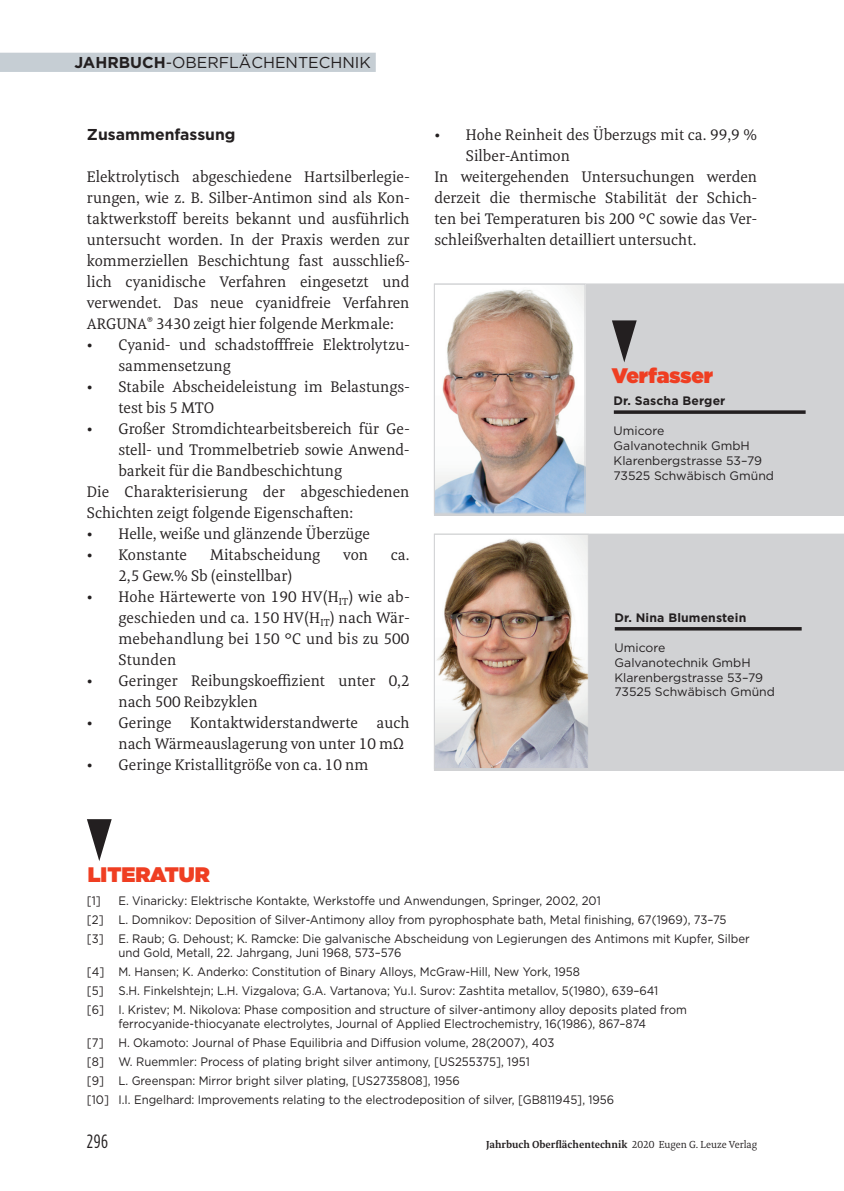
<style>
.page{position:relative;width:844px;height:1191px;background:#fff}
.page>*{position:absolute;margin:0;border:0;box-sizing:border-box;transform-origin:0 0}
.t1{font:21px "Gotham Ultra";color:#ef3e22}
.t2{font:19.25px "Gotham Condensed";color:#231f20}
.t3{font:15.75px/21px "Meret Pro";color:#231f20}
.t4{font:15.75px "Gotham";color:#231f20}
.t5{font:700 15.75px "Gotham";color:#231f20}
.t6{font:12.25px/18.9px "Gotham";color:#231f20;scale:.93 1}
.t7{font:12.25px/14.9px "Gotham";color:#231f20}
.t8{font:700 12.25px "Gotham";letter-spacing:.01em;color:#231f20}
.t9{font:700 10.5px "Meret Pro";color:#231f20}
.s1{font-weight:700}
.s2{font-weight:400}
</style>
<div class="page">
<div style="left:0;top:53px;width:375px;height:19px;background:#c6ced4"></div>
<svg style="left:87px;top:819px;width:25px;height:42px"></svg>
<div style="left:434px;top:534px;width:409px;height:236px;background:#d1d2d4"></div>
<img style="left:436px;top:536px;width:150px;height:231px">
<div style="left:434px;top:534px;width:154px;height:235px;border:1px solid #d1d2d4"></div>
<hr style="left:614px;top:627px;width:187px;height:3px;background:#231f20">
<div style="left:434px;top:284px;width:409px;height:231px;background:#d1d2d4"></div>
<div style="left:434px;top:283px;width:409px;height:232px;border:1px solid #d1d2d4"></div>
<img style="left:436px;top:286px;width:147px;height:225px">
<div style="left:434px;top:284px;width:151px;height:229px;border:1px solid #d1d2d4"></div>
<svg style="left:614px;top:410px;width:190px;height:4px"></svg>
<svg style="left:612px;top:320px;width:24px;height:42px"></svg>
<p class="t4" style="left:74px;top:54px;width:298px"><span class="s1">Jahrbuch</span>-Oberflächentechnik</p>
<p class="t5" style="left:87px;top:125px;width:150px">Zusammenfassung</p>
<p class="t3" style="left:87px;top:166px;width:324px;text-align:justify">Elektrolytisch abgeschiedene Hartsilberlegie&shy;rungen, wie z. B. Silber-Antimon sind als Kon&shy;taktwerkstoff bereits bekannt und ausführlich untersucht worden. In der Praxis werden zur kommerziellen Beschichtung fast ausschließ&shy;lich cyanidische Verfahren eingesetzt und verwendet. Das neue cyanidfreie Verfahren ARGUNA<sup>®</sup> 3430 zeigt hier folgende Merkmale:</p>
<p class="t3" style="left:118px;top:334px;width:292px;text-indent:-32px">• Cyanid- und schadstofffreie Elektrolytzu&shy;sammensetzung</p>
<p class="t3" style="left:118px;top:376px;width:292px;text-indent:-32px">• Stabile Abscheideleistung im Belastungs&shy;test bis 5 MTO</p>
<p class="t3" style="left:87px;top:418px;width:324px">• Großer Stromdichtearbeitsbereich für Ge-</p>
<p class="t3" style="left:118px;top:439px;width:292px">stell- und Trommelbetrieb sowie Anwend-</p>
<p class="t3" style="left:118px;top:460px;width:225px">barkeit für die Bandbeschichtung</p>
<p class="t3" style="left:87px;top:481px;width:324px">Die Charakterisierung der abgeschiedenen</p>
<p class="t3" style="left:87px;top:502px;width:268px">Schichten zeigt folgende Eigenschaften:</p>
<p class="t3" style="left:87px;top:523px;width:284px">• Helle, weiße und glänzende Überzüge</p>
<p class="t3" style="left:87px;top:544px;width:102px">• Konstante</p>
<p class="t3" style="left:210px;top:544px;width:112px">Mitabscheidung</p>
<p class="t3" style="left:343px;top:544px;width:26px">von</p>
<p class="t3" style="left:391px;top:544px;width:20px">ca.</p>
<p class="t3" style="left:118px;top:565px;width:175px">2,5 Gew.% Sb (einstellbar)</p>
<p class="t3" style="left:118px;top:586px;width:292px;text-align:justify;text-indent:-31px">• Hohe Härtewerte von 190 HV(H<sub>IT</sub>) wie ab&shy;geschieden und ca. 150 HV(H<sub>IT</sub>) nach Wär&shy;mebehandlung bei 150 °C und bis zu 500<br>Stunden</p>
<p class="t3" style="left:118px;top:670px;width:292px;text-indent:-31px">• Geringer Reibungskoeffizient unter 0,2 nach 500 Reibzyklen</p>
<p class="t3" style="left:118px;top:712px;width:292px;text-indent:-31px">• Geringe Kontaktwiderstandwerte auch nach Wärmeauslagerung von unter 10 mΩ</p>
<p class="t3" style="left:87px;top:754px;width:283px">• Geringe Kristallitgröße von ca. 10 nm</p>
<p class="t3" style="left:434px;top:124px;width:324px">• Hohe Reinheit des Überzugs mit ca. 99,9 %</p>
<p class="t3" style="left:466px;top:145px;width:106px">Silber-Antimon</p>
<p class="t3" style="left:434px;top:166px;width:324px">In weitergehenden Untersuchungen werden</p>
<p class="t3" style="left:434px;top:187px;width:324px">derzeit die thermische Stabilität der Schich-</p>
<p class="t3" style="left:434px;top:208px;width:324px">ten bei Temperaturen bis 200 °C sowie das Ver-</p>
<p class="t3" style="left:434px;top:229px;width:263px">schleißverhalten detailliert untersucht.</p>
<h1 class="t1" style="left:611px;top:364px;width:103px">Verfasser</h1>
<p class="t8" style="left:613px;top:394px;width:113px">Dr. Sascha Berger</p>
<p class="t7" style="left:613px;top:423px;width:162px">Umicore<br>Galvanotechnik GmbH<br>Klarenbergstrasse 53–79<br>73525 Schwäbisch Gmünd</p>
<p class="t8" style="left:614px;top:610px;width:133px">Dr. Nina Blumenstein</p>
<p class="t7" style="left:614px;top:640px;width:162px">Umicore<br>Galvanotechnik GmbH<br>Klarenbergstrasse 53–79<br>73525 Schwäbisch Gmünd</p>
<h1 class="t1" style="left:88px;top:862px;width:28px">Literatur</h1>
<p class="t6" style="left:87px;top:891px;width:714px;text-indent:32px">E. Vinaricky: Elektrische Kontakte, Werkstoffe und Anwendungen, Springer, 2002, 201<br>[2] L. Domnikov: Deposition of Silver-Antimony alloy from pyrophosphate bath, Metal finishing, 67(1969), 73–75<br>[3] E. Raub; G. Dehoust; K. Ramcke: Die galvanische Abscheidung von Legierungen des Antimons mit Kupfer, Silber</p>
<p class="t6" style="left:87px;top:943px;width:646px;text-indent:32px">und Gold, Metall, 22. Jahrgang, Juni 1968, 573–576<br>[4] M. Hansen; K. Anderko: Constitution of Binary Alloys, McGraw-Hill, New York, 1958<br>[5] S.H. Finkelshtejn; L.H. Vizgalova; G.A. Vartanova; Yu.I. Surov: Zashtita metallov, 5(1980), 639–641<br>[6] I. Kristev; M. Nikolova: Phase composition and structure of silver-antimony alloy deposits plated from</p>
<p class="t6" style="left:87px;top:1014px;width:602px;text-indent:32px">ferrocyanide-thiocyanate electrolytes, Journal of Applied Electrochemistry, 16(1986), 867–874 [7] H. Okamoto: Journal of Phase Equilibria and Diffusion volume, 28(2007), 403<br>[8] W. Ruemmler: Process of plating bright silver antimony, [US255375], 1951<br>[9] L. Greenspan: Mirror bright silver plating, [US2735808], 1956<br>[10] I.I. Engelhard: Improvements relating to the electrodeposition of silver, [GB811945], 1956</p>
<p class="t6" style="left:87px;top:891px;width:17px">[1]</p>
<p class="t2" style="left:87px;top:1131px;width:23px">296</p>
<p class="t9" style="left:486px;top:1137px;width:272px">Jahrbuch Oberflächentechnik <span class="s2">2020 Eugen G. Leuze Verlag</span></p>
</div>
